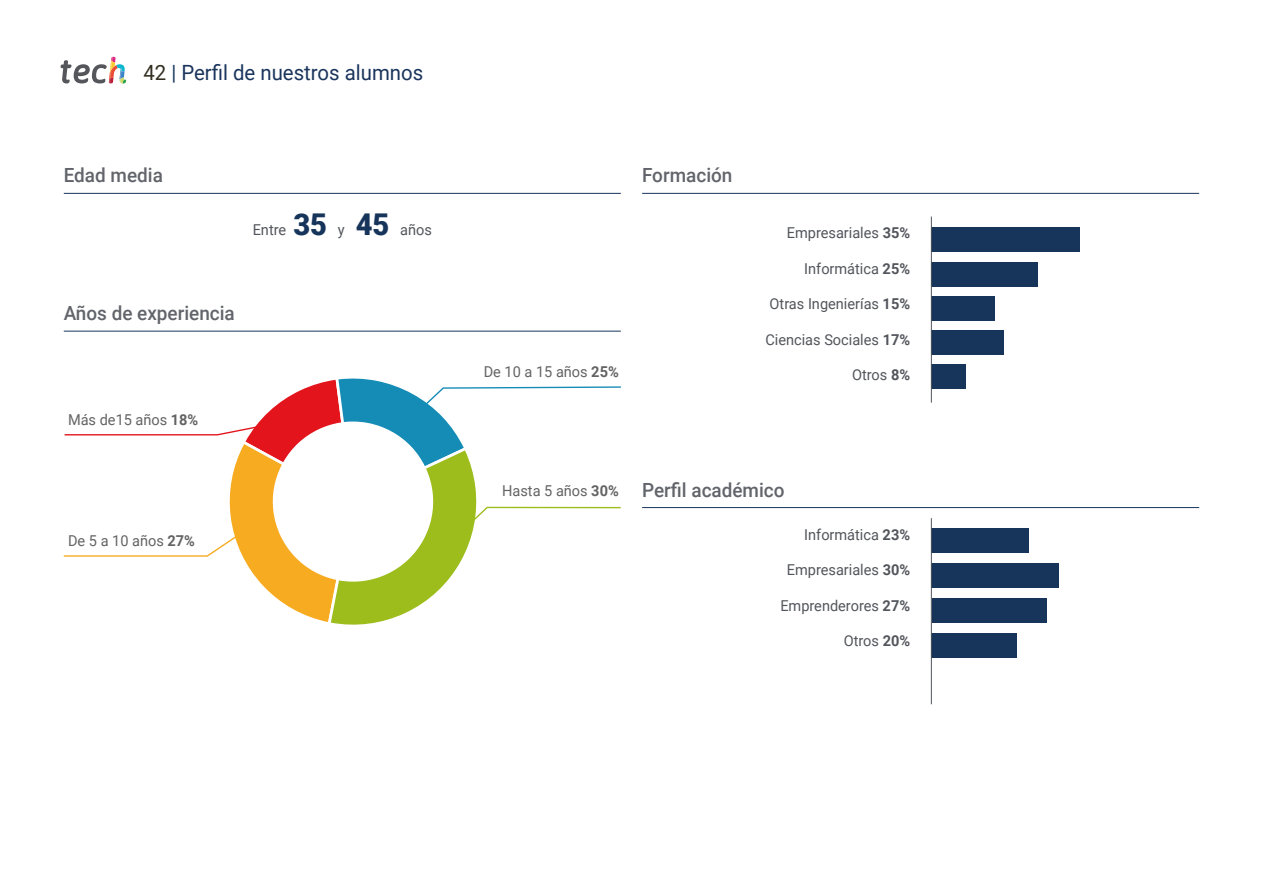
<style>
.page{position:relative;width:1263px;height:893px;background:#fff}
.page>*{position:absolute;margin:0;border:0;box-sizing:border-box;transform-origin:0 0}
.t1{font:21px "Roboto";color:#1a355c}
.t2{font:500 19.5px "Roboto";color:#61646a}
.t3{font:15px "Roboto";color:#52555b}
.t4{font:15px "Roboto";color:#636363}
.s1{color:#312e20}
.s2{font-weight:900;font-size:30px;color:#17355b}
.s3{font-weight:700}
</style>
<div class="page">
<div style="left:931px;top:563px;width:128px;height:25px;background:#17355b"></div>
<hr style="left:64px;top:193px;width:557px;height:1px;background:#17355b">
<hr style="left:642px;top:507px;width:557px;height:1px;background:#17355b">
<div style="left:931px;top:528px;width:98px;height:25px;background:#17355b"></div>
<div style="left:932px;top:598px;width:114px;height:25px;background:#17355b"></div>
<div style="left:932px;top:633px;width:85px;height:25px;background:#17355b"></div>
<hr style="left:931px;top:518px;width:1px;height:186px;background:#52555b">
<hr style="left:642px;top:193px;width:557px;height:1px;background:#17355b">
<svg style="left:61px;top:57px;width:65px;height:27px"></svg>
<hr style="left:64px;top:331px;width:557px;height:1px;background:#17355b">
<svg style="left:64px;top:378px;width:557px;height:247px"></svg>
<div style="left:931px;top:296px;width:64px;height:25px;background:#17355b"></div>
<div style="left:931px;top:228px;width:149px;height:24px;background:#17355b"></div>
<div style="left:932px;top:262px;width:106px;height:24px;background:#17355b"></div>
<div style="left:931px;top:364px;width:34px;height:25px;background:#17355b"></div>
<div style="left:931px;top:330px;width:72px;height:25px;background:#17355b"></div>
<hr style="left:931px;top:217px;width:1px;height:186px;background:#52555b">
<h1 class="t1" style="left:144px;top:57px;width:281px"><span class="s1">42</span> | Perfil de nuestros alumnos</h1>
<h2 class="t2" style="left:64px;top:161px;width:101px">Edad media</h2>
<p class="t3" style="left:253px;top:219px;width:181px">Entre <span class="s2">35</span> y <span class="s2">45</span> años</p>
<h2 class="t2" style="left:64px;top:300px;width:173px">Años de experiencia</h2>
<p class="t4" style="left:68px;top:409px;width:132px">Más de15 años <span class="s3">18%</span></p>
<p class="t4" style="left:68px;top:530px;width:128px">De 5 a 10 años <span class="s3">27%</span></p>
<h2 class="t2" style="left:642px;top:161px;width:92px">Formación</h2>
<p class="t4" style="left:484px;top:361px;width:137px">De 10 a 15 años <span class="s3">25%</span></p>
<p class="t3" style="left:787px;top:222px;width:125px">Empresariales <span class="s3">35%</span></p>
<p class="t3" style="left:804px;top:258px;width:107px">Informática <span class="s3">25%</span></p>
<p class="t3" style="left:769px;top:293px;width:142px">Otras Ingenierías <span class="s3">15%</span></p>
<p class="t3" style="left:765px;top:329px;width:146px">Ciencias Sociales <span class="s3">17%</span></p>
<p class="t3" style="left:852px;top:364px;width:60px">Otros <span class="s3">8%</span></p>
<p class="t4" style="left:502px;top:480px;width:118px">Hasta 5 años <span class="s3">30%</span></p>
<h2 class="t2" style="left:642px;top:476px;width:144px">Perfil académico</h2>
<p class="t3" style="left:804px;top:524px;width:107px">Informática <span class="s3">23%</span></p>
<p class="t3" style="left:787px;top:559px;width:125px">Empresariales <span class="s3">30%</span></p>
<p class="t3" style="left:780px;top:595px;width:131px">Emprenderores <span class="s3">27%</span></p>
<p class="t3" style="left:844px;top:630px;width:68px">Otros <span class="s3">20%</span></p>
</div>
